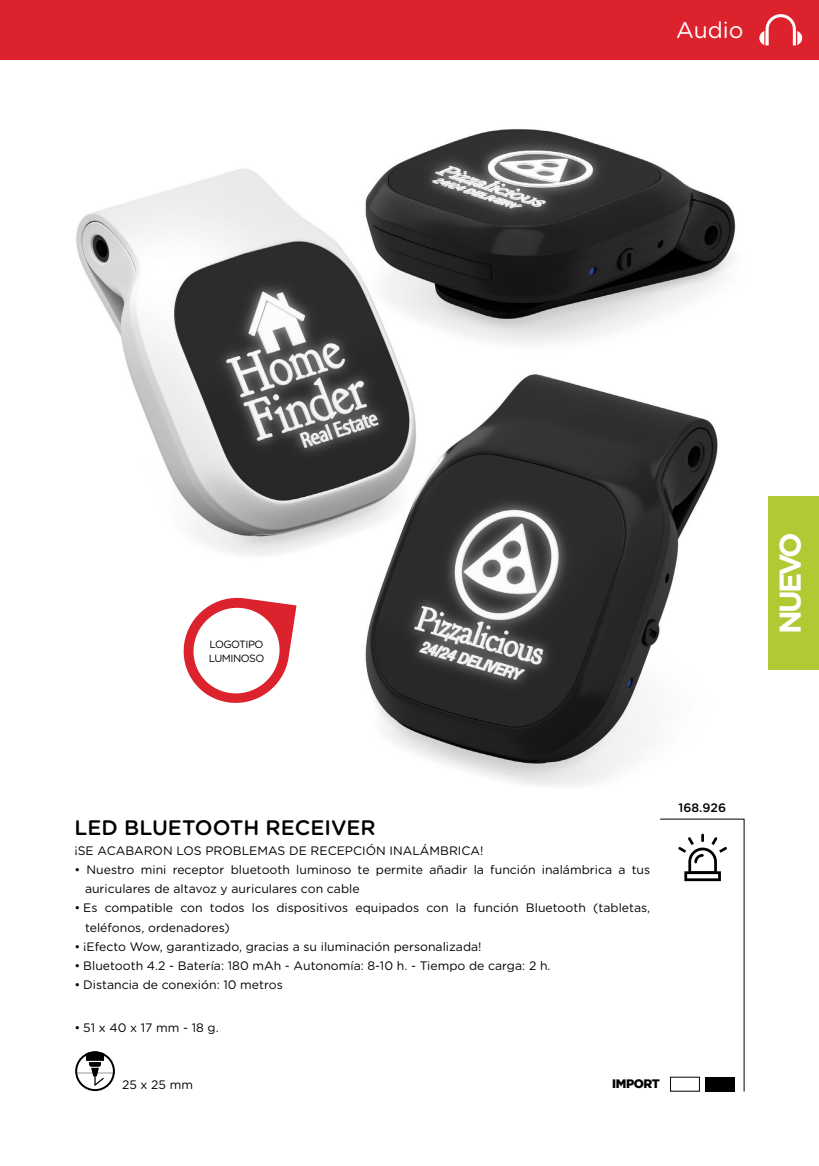
<style>
.page{position:relative;width:819px;height:1166px;background:#fff}
.page>*{position:absolute;margin:0;border:0;box-sizing:border-box;transform-origin:0 0}
.t1{font:700 30.1px "Gotham";letter-spacing:-.1em;color:#fff}
.t2{font:22.75px "Gotham Rounded";color:#fff}
.t3{font:500 21px "Gotham Rounded";color:#000}
.t4{font:12.25px/19.2px "Gotham Rounded";color:#000}
.t5{font:12.25px "Gotham Rounded";letter-spacing:.3em;color:#000}
.t6{font:500 12.25px "Gotham Rounded";color:#000}
.t7{font:900 12.25px "Gotham";letter-spacing:-.035em;color:#000}
.t8{font:10.5px/14px "Gotham Rounded";letter-spacing:-.05em;color:#000}
</style>
<div class="page">
<img style="left:76px;top:129px;width:660px;height:657px">
<div style="left:0;top:0;width:819px;height:60px;background:#dc222d"></div>
<svg style="left:759px;top:14px;width:43px;height:31px"></svg>
<svg style="left:75px;top:1051px;width:40px;height:40px"></svg>
<svg style="left:660px;top:818px;width:85px;height:274px"></svg>
<div style="left:768px;top:496px;width:51px;height:174px;background:#b0ca34"></div>
<svg style="left:182px;top:596px;width:114px;height:108px"></svg>
<h2 class="t2" style="left:676px;top:15px;width:69px">Audio</h2>
<p class="t8" style="left:209px;top:637px;width:57px">LOGOTIPO<br>LUMINOSO</p>
<h1 class="t1" style="left:772px;top:634px;width:103px;rotate:-90deg">NUEVO</h1>
<h3 class="t3" style="left:74px;top:813px;width:303px">LED BLUETOOTH RECEIVER</h3>
<p class="t4" style="left:74px;top:840px;width:410px">¡SE ACABARON LOS PROBLEMAS DE RECEPCIÓN INALÁMBRICA!</p>
<p class="t4" style="left:85px;top:859px;width:566px;text-indent:-11px">• Nuestro mini receptor bluetooth luminoso te permite añadir la función inalámbrica a tus auriculares de altavoz y auriculares con cable</p>
<p class="t4" style="left:85px;top:898px;width:566px;text-indent:-11px">• Es compatible con todos los dispositivos equipados con la función Bluetooth (tabletas, teléfonos, ordenadores)</p>
<p class="t4" style="left:75px;top:936px;width:408px">• ¡Efecto Wow, garantizado, gracias a su iluminación personalizada!</p>
<p class="t4" style="left:75px;top:956px;width:477px">• Bluetooth 4.2 - Batería: 180 mAh - Autonomía: 8-10 h. - Tiempo de carga: 2 h.</p>
<p class="t4" style="left:75px;top:975px;width:210px">• Distancia de conexión: 10 metros</p>
<p class="t5" style="left:74px;top:1019px;width:146px">• 51x40x17mm-18g.</p>
<p class="t4" style="left:122px;top:1074px;width:72px">25 x 25 mm</p>
<p class="t7" style="left:612px;top:1076px;width:49px">IMPORT</p>
<p class="t6" style="left:678px;top:799px;width:49px">168.926</p>
</div>
